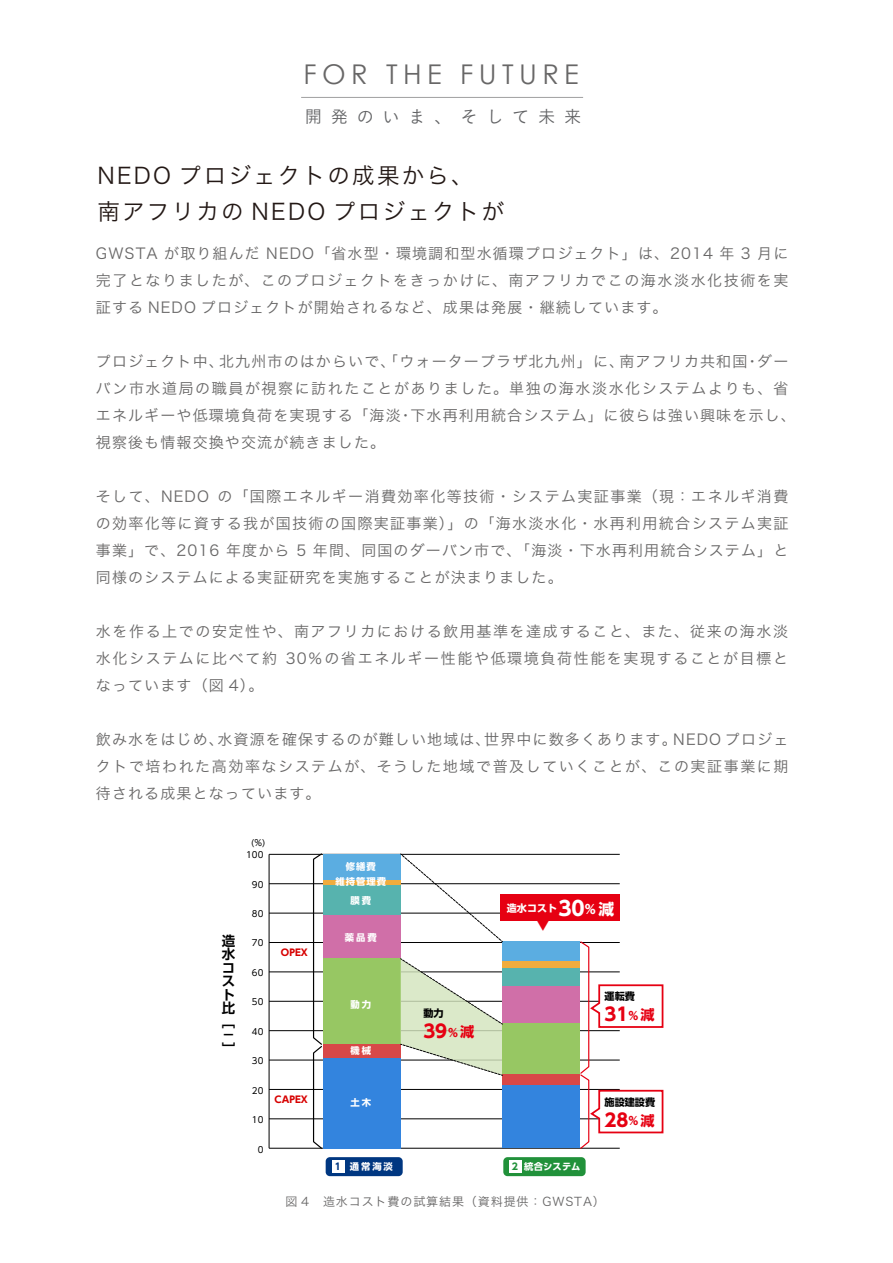
<style>
.page{position:relative;width:893px;height:1263px;background:#fff}
.page>*{position:absolute;margin:0;border:0;box-sizing:border-box;transform-origin:0 0}
.t1{font:27.15px "Century Gothic";letter-spacing:.2em;color:#686767}
.t2{font:22.5px/36px "Hira Kaku Pro W3";letter-spacing:.1em;color:#231815}
.t3{font:700 18px "UD Shin Go Pro";color:#e60012}
.t4{font:17.25px "Koburina Go Std W3";letter-spacing:.5em;color:#636466}
.t5{font:15px/27px "Hira Kaku Pro W3";letter-spacing:.075em;color:#686767;text-align:justify}
.t6{font:700 13.5px/13.5px "UD Shin Go Pro De";color:#000}
.t7{font:12.45px "Koz Go Pr 6 N";color:#e60012}
.t8{font:12px "Hira Kaku Pro W3";letter-spacing:.075em;color:#686767}
.t9{font:700 10.05px "UD Shin Go Pro";color:#000}
.t10{font:700 10.05px "UD Shin Go Pro";color:#fff}
.t11{font:700 9.3px "UD Shin Go Pro";letter-spacing:.1em;color:#fff}
.t12{font:700 9.3px "UD Shin Go Pro";color:#d70000}
.t13{font:8.7px "UD Shin Go Pro";color:#000}
.s1{font-size:11.25px}
.s2{font-size:13.95px}
.s3{font-size:19.95px}
.s4{font-size:12.45px}
.s5{font-size:15.6px}
.s6{color:#003781}
.s7{color:#21913a}
</style>
<div class="page">
<hr style="left:301px;top:97px;width:282px;height:1px;background:#9f9fa0">
<hr style="left:269px;top:854px;width:350px;height:1px;background:#000">
<hr style="left:269px;top:883px;width:350px;height:1px;background:#000">
<hr style="left:269px;top:913px;width:350px;height:1px;background:#000">
<hr style="left:269px;top:942px;width:350px;height:1px;background:#000">
<hr style="left:269px;top:972px;width:350px;height:1px;background:#000">
<hr style="left:269px;top:1001px;width:350px;height:1px;background:#000">
<hr style="left:269px;top:854px;width:1px;height:294px;background:#000">
<hr style="left:269px;top:1030px;width:350px;height:1px;background:#000">
<hr style="left:269px;top:1060px;width:350px;height:1px;background:#000">
<hr style="left:269px;top:1089px;width:350px;height:1px;background:#000">
<hr style="left:269px;top:1119px;width:350px;height:1px;background:#000">
<hr style="left:269px;top:1148px;width:350px;height:1px;background:#000">
<div style="left:323px;top:854px;width:77px;height:26px;background:#5bade1"></div>
<div style="left:323px;top:880px;width:77px;height:5px;background:#f0ac3d"></div>
<div style="left:323px;top:885px;width:77px;height:31px;background:#57b3ae"></div>
<div style="left:323px;top:915px;width:77px;height:44px;background:#d06fa8"></div>
<div style="left:323px;top:959px;width:77px;height:85px;background:#97c763"></div>
<div style="left:323px;top:1044px;width:77px;height:14px;background:#d84848"></div>
<div style="left:323px;top:1058px;width:77px;height:90px;background:#3384de"></div>
<div style="left:502px;top:1085px;width:77px;height:63px;background:#3384de"></div>
<div style="left:502px;top:1074px;width:77px;height:11px;background:#d84848"></div>
<div style="left:502px;top:1023px;width:77px;height:51px;background:#97c763"></div>
<div style="left:502px;top:985px;width:77px;height:38px;background:#d06fa8"></div>
<div style="left:502px;top:967px;width:77px;height:18px;background:#57b3ae"></div>
<div style="left:502px;top:961px;width:77px;height:6px;background:#f0ac3d"></div>
<div style="left:502px;top:942px;width:77px;height:19px;background:#5bade1"></div>
<svg style="left:312px;top:853px;width:11px;height:296px"></svg>
<svg style="left:400px;top:853px;width:103px;height:90px"></svg>
<svg style="left:400px;top:958px;width:103px;height:118px"></svg>
<div style="left:325px;top:1157px;width:77px;height:19px;background:#003781;border-radius:4px"></div>
<div style="left:332px;top:1161px;width:12px;height:12px;background:#fff"></div>
<div style="left:503px;top:1157px;width:82px;height:19px;background:#21913a;border-radius:4px"></div>
<div style="left:509px;top:1161px;width:12px;height:12px;background:#fff"></div>
<svg style="left:579px;top:941px;width:85px;height:208px"></svg>
<div style="left:501px;top:894px;width:119px;height:27px;background:#e60012"></div>
<h1 class="t1" style="left:303px;top:55px;width:277px">FOR THE FUTURE</h1>
<p class="t4" style="left:305px;top:103px;width:278px">開発のいま、そして未来</p>
<h2 class="t2" style="left:97px;top:156px;width:408px">NEDO プロジェクトの成果から、<br>南アフリカの NEDO プロジェクトが</h2>
<p class="t5" style="left:96px;top:239px;width:694px">GWSTA が取り組んだ NEDO「省水型・環境調和型水循環プロジェクト」は、2014 年 3 月に完了となりましたが、このプロジェクトをきっかけに、南アフリカでこの海水淡水化技術を実証する NEDO プロジェクトが開始されるなど、成果は発展・継続しています。</p>
<p class="t5" style="left:96px;top:347px;width:701px;text-align:left">プロジェクト中、北九州市のはからいで、「ウォータープラザ北九州」に、南アフリカ共和国・ダーバン市水道局の職員が視察に訪れたことがありました。単独の海水淡水化システムよりも、省エネルギーや低環境負荷を実現する「海淡・下水再利用統合システム」に彼らは強い興味を示し、視察後も情報交換や交流が続きました。</p>
<p class="t5" style="left:96px;top:482px;width:694px">そして、NEDO の「国際エネルギー消費効率化等技術・システム実証事業（現：エネルギ消費の効率化等に資する我が国技術の国際実証事業）」の「海水淡水化・水再利用統合システム実証事業」で、2016 年度から 5 年間、同国のダーバン市で、「海淡・下水再利用統合システム」と同様のシステムによる実証研究を実施することが決まりました。</p>
<p class="t5" style="left:96px;top:617px;width:693px">水を作る上での安定性や、南アフリカにおける飲用基準を達成すること、また、従来の海水淡水化システムに比べて約 30％の省エネルギー性能や低環境負荷性能を実現することが目標となっています（図 4）。</p>
<p class="t5" style="left:96px;top:725px;width:694px">飲み水をはじめ、水資源を確保するのが難しい地域は、世界中に数多くあります。NEDO プロジェクトで培われた高効率なシステムが、そうした地域で普及していくことが、この実証事業に期待される成果となっています。</p>
<p class="t6" style="left:222px;top:933px;width:15px">造水コスト比［－］</p>
<p class="t13" style="left:251px;top:835px;width:16px">(%)</p>
<p class="t13" style="left:246px;top:848px;width:19px">100</p>
<p class="t13" style="left:252px;top:877px;width:13px">90</p>
<p class="t13" style="left:252px;top:907px;width:13px">80</p>
<p class="t13" style="left:252px;top:936px;width:13px">70</p>
<p class="t13" style="left:252px;top:966px;width:13px">60</p>
<p class="t13" style="left:252px;top:995px;width:13px">50</p>
<p class="t13" style="left:252px;top:1024px;width:13px">40</p>
<p class="t13" style="left:252px;top:1054px;width:13px">30</p>
<p class="t13" style="left:252px;top:1083px;width:13px">20</p>
<p class="t13" style="left:252px;top:1113px;width:13px">10</p>
<p class="t13" style="left:258px;top:1142px;width:7px">0</p>
<p class="t11" style="left:346px;top:859px;width:31px">修繕費</p>
<p class="t11" style="left:335px;top:874px;width:52px">維持管理費</p>
<p class="t11" style="left:350px;top:893px;width:22px">膜費</p>
<p class="t12" style="left:281px;top:945px;width:28px">OPEX</p>
<p class="t11" style="left:345px;top:930px;width:33px">薬品費</p>
<p class="t11" style="left:350px;top:997px;width:22px">動力</p>
<p class="t11" style="left:350px;top:1043px;width:22px">機械</p>
<p class="t12" style="left:274px;top:1091px;width:35px">CAPEX</p>
<p class="t11" style="left:350px;top:1095px;width:22px">土木</p>
<p class="t9" style="left:423px;top:1005px;width:22px">動力</p>
<p class="t3" style="left:423px;top:1017px;width:52px">39<span class="s1">%</span><span class="s2">減</span></p>
<p class="t10" style="left:507px;top:900px;width:109px">造水コスト<span class="s3">30</span><span class="s4">%</span> <span class="s5">減</span></p>
<p class="t7" style="left:536px;top:918px;width:14px">▼</p>
<p class="t9" style="left:604px;top:988px;width:32px">運転費</p>
<p class="t3" style="left:604px;top:1000px;width:51px">31<span class="s1">%</span><span class="s2">減</span></p>
<p class="t9" style="left:604px;top:1094px;width:52px">施設建設費</p>
<p class="t3" style="left:604px;top:1105px;width:51px">28<span class="s1">%</span> <span class="s2">減</span></p>
<p class="t11" style="left:335px;top:1159px;width:59px"><span class="s6">1</span> 通常海淡</p>
<p class="t11" style="left:512px;top:1159px;width:70px"><span class="s7">2</span> 統合システム</p>
<p class="t8" style="left:285px;top:1191px;width:321px">図 4　造水コスト費の試算結果（資料提供：GWSTA）</p>
</div>
